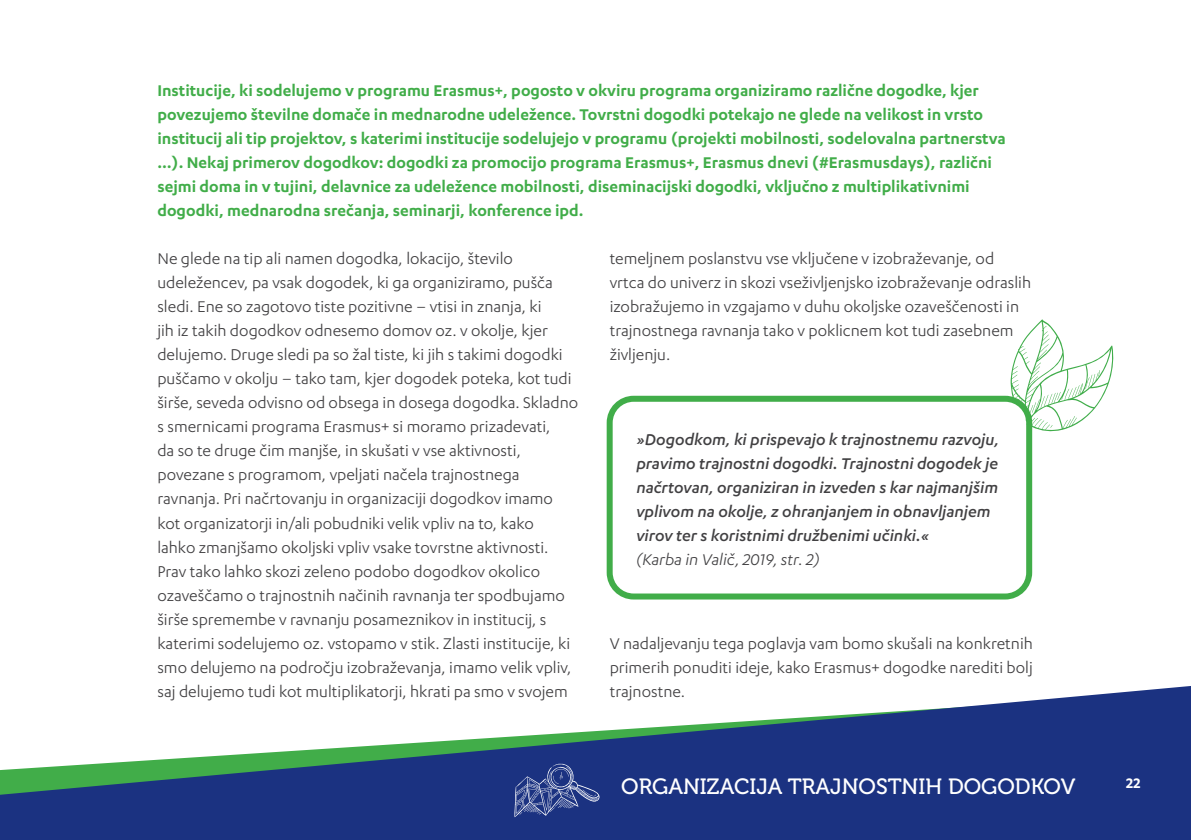
<style>
.page{position:relative;width:1191px;height:840px;background:#fff}
.page>*{position:absolute;margin:0;border:0;box-sizing:border-box;transform-origin:0 0}
.t1{font:22px "Museo 500";color:#fff}
.t2{font:18px/24px "Karbon";color:#414042}
.t3{font:600 18px/24px "Karbon";color:#41ad49}
.t4{font:italic 500 18px/24px "Karbon";color:#414042}
.t5{font:italic 18px "Karbon";color:#414042}
.t6{font:600 16px "Karbon";color:#fff}
</style>
<div class="page">
<svg style="left:0;top:686px;width:1191px;height:153px;fill:#1b3281"></svg>
<svg style="left:514px;top:762px;width:86px;height:54px;background:#3b4e92"></svg>
<div style="left:606px;top:395px;width:426px;height:204px;border:6px solid #41ad49;border-radius:24px"></div>
<svg style="left:1010px;top:319px;width:104px;height:113px"></svg>
<p class="t3" style="left:157px;top:78px;width:849px">Institucije, ki sodelujemo v programu Erasmus+, pogosto v okviru programa organiziramo različne dogodke, kjer povezujemo številne domače in mednarodne udeležence. Tovrstni dogodki potekajo ne glede na velikost in vrsto institucij ali tip projektov, s katerimi institucije sodelujejo v programu (projekti mobilnosti, sodelovalna partnerstva …). Nekaj primerov dogodkov: dogodki za promocijo programa Erasmus+, Erasmus dnevi (#Erasmusdays), različni sejmi doma in v tujini, delavnice za udeležence mobilnosti, diseminacijski dogodki, vključno z multiplikativnimi dogodki, mednarodna srečanja, seminarji, konference ipd.</p>
<p class="t2" style="left:157px;top:246px;width:422px">Ne glede na tip ali namen dogodka, lokacijo, število udeležencev, pa vsak dogodek, ki ga organiziramo, pušča sledi. Ene so zagotovo tiste pozitivne – vtisi in znanja, ki<br>jih iz takih dogodkov odnesemo domov oz. v okolje, kjer delujemo. Druge sledi pa so žal tiste, ki jih s takimi dogodki puščamo v okolju – tako tam, kjer dogodek poteka, kot tudi širše, seveda odvisno od obsega in dosega dogodka. Skladno s smernicami programa Erasmus+ si moramo prizadevati,<br>da so te druge čim manjše, in skušati v vse aktivnosti, povezane s programom, vpeljati načela trajnostnega ravnanja. Pri načrtovanju in organizaciji dogodkov imamo kot organizatorji in/ali pobudniki velik vpliv na to, kako<br>lahko zmanjšamo okoljski vpliv vsake tovrstne aktivnosti.<br>Prav tako lahko skozi zeleno podobo dogodkov okolico ozaveščamo o trajnostnih načinih ravnanja ter spodbujamo širše spremembe v ravnanju posameznikov in institucij, s katerimi sodelujemo oz. vstopamo v stik. Zlasti institucije, ki smo delujemo na področju izobraževanja, imamo velik vpliv, saj delujemo tudi kot multiplikatorji, hkrati pa smo v svojem</p>
<p class="t2" style="left:609px;top:246px;width:423px">temeljnem poslanstvu vse vključene v izobraževanje, od vrtca do univerz in skozi vseživljenjsko izobraževanje odraslih izobražujemo in vzgajamo v duhu okoljske ozaveščenosti in trajnostnega ravnanja tako v poklicnem kot tudi zasebnem življenju.</p>
<p class="t4" style="left:636px;top:426px;width:364px">»Dogodkom, ki prispevajo k trajnostnemu razvoju, pravimo trajnostni dogodki. Trajnostni dogodek je načrtovan, organiziran in izveden s kar najmanjšim vplivom na okolje, z ohranjanjem in obnavljanjem virov ter s koristnimi družbenimi učinki.«</p>
<p class="t5" style="left:636px;top:549px;width:184px">(Karba in Valič, 2019, str. 2)</p>
<p class="t2" style="left:609px;top:630px;width:425px;text-align:justify">V nadaljevanju tega poglavja vam bomo skušali na konkretnih primerih ponuditi ideje, kako Erasmus+ dogodke narediti bolj trajnostne.</p>
<p class="t1" style="left:621px;top:773px;width:456px">ORGANIZACIJA TRAJNOSTNIH DOGODKOV</p>
<p class="t6" style="left:1126px;top:774px;width:16px">22</p>
</div>
